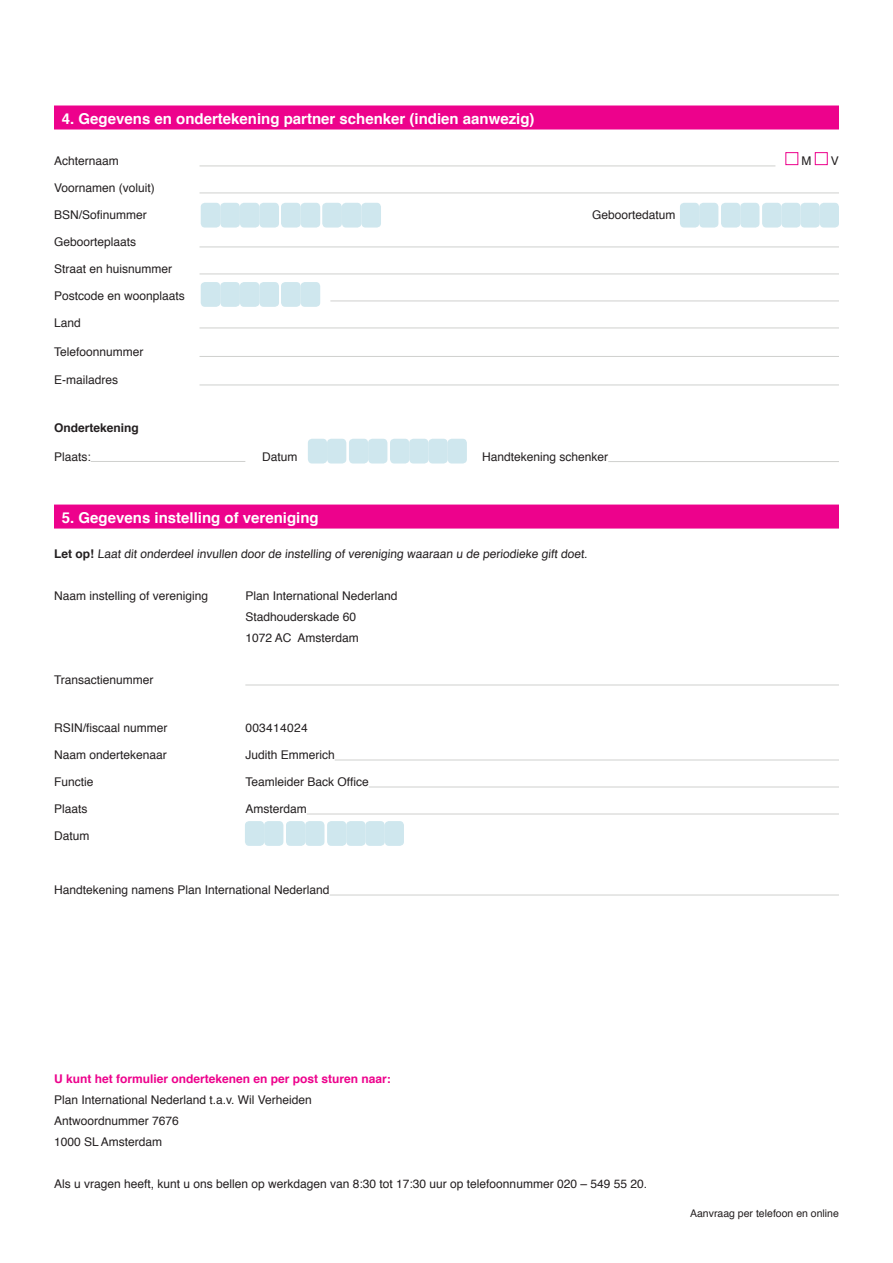
<style>
.page{position:relative;width:893px;height:1263px;background:#fff}
.page>*{position:absolute;margin:0;border:0;box-sizing:border-box;transform-origin:0 0}
.kop_roze_balk{font:700 15px "Helvetica";color:#fff}
.t1{font:12px "Helvetica";color:#231f20}
.vraag{font:700 12px "Helvetica";color:#ed028c}
.vraag-2{font:700 12px "Helvetica";color:#231f20}
.t2{font:12px "Helvetica";letter-spacing:.025em;color:#231f20}
.t3{font:10.5px "Helvetica";color:#231f20}
.s1{font-weight:700}
</style>
<div class="page">
<div style="left:201px;top:203px;width:19px;height:25px;background:#cfe7ee;border-radius:4px"></div>
<div style="left:220px;top:203px;width:20px;height:25px;background:#cfe7ee;border-radius:4px"></div>
<div style="left:240px;top:203px;width:19px;height:25px;background:#cfe7ee;border-radius:4px"></div>
<div style="left:259px;top:203px;width:20px;height:25px;background:#cfe7ee;border-radius:4px"></div>
<div style="left:281px;top:203px;width:20px;height:25px;background:#cfe7ee;border-radius:4px"></div>
<div style="left:301px;top:203px;width:19px;height:25px;background:#cfe7ee;border-radius:4px"></div>
<div style="left:322px;top:203px;width:20px;height:25px;background:#cfe7ee;border-radius:4px"></div>
<div style="left:342px;top:203px;width:19px;height:25px;background:#cfe7ee;border-radius:4px"></div>
<div style="left:361px;top:203px;width:20px;height:25px;background:#cfe7ee;border-radius:4px"></div>
<div style="left:201px;top:282px;width:19px;height:25px;background:#cfe7ee;border-radius:4px"></div>
<div style="left:220px;top:282px;width:20px;height:25px;background:#cfe7ee;border-radius:4px"></div>
<div style="left:240px;top:282px;width:19px;height:25px;background:#cfe7ee;border-radius:4px"></div>
<div style="left:259px;top:282px;width:20px;height:25px;background:#cfe7ee;border-radius:4px"></div>
<div style="left:281px;top:282px;width:20px;height:25px;background:#cfe7ee;border-radius:4px"></div>
<div style="left:301px;top:282px;width:19px;height:25px;background:#cfe7ee;border-radius:4px"></div>
<div style="left:308px;top:439px;width:19px;height:24px;background:#cfe7ee;border-radius:4px"></div>
<div style="left:327px;top:439px;width:19px;height:24px;background:#cfe7ee;border-radius:4px"></div>
<div style="left:349px;top:439px;width:19px;height:24px;background:#cfe7ee;border-radius:4px"></div>
<div style="left:368px;top:439px;width:19px;height:24px;background:#cfe7ee;border-radius:4px"></div>
<div style="left:390px;top:439px;width:19px;height:24px;background:#cfe7ee;border-radius:4px"></div>
<div style="left:409px;top:439px;width:19px;height:24px;background:#cfe7ee;border-radius:4px"></div>
<div style="left:428px;top:439px;width:20px;height:24px;background:#cfe7ee;border-radius:4px"></div>
<div style="left:448px;top:439px;width:19px;height:24px;background:#cfe7ee;border-radius:4px"></div>
<div style="left:680px;top:203px;width:19px;height:25px;background:#cfe7ee;border-radius:4px"></div>
<div style="left:699px;top:203px;width:19px;height:25px;background:#cfe7ee;border-radius:4px"></div>
<div style="left:721px;top:203px;width:19px;height:25px;background:#cfe7ee;border-radius:4px"></div>
<div style="left:740px;top:203px;width:19px;height:25px;background:#cfe7ee;border-radius:4px"></div>
<div style="left:762px;top:203px;width:19px;height:25px;background:#cfe7ee;border-radius:4px"></div>
<div style="left:781px;top:203px;width:20px;height:25px;background:#cfe7ee;border-radius:4px"></div>
<div style="left:800px;top:203px;width:20px;height:25px;background:#cfe7ee;border-radius:4px"></div>
<div style="left:820px;top:203px;width:19px;height:25px;background:#cfe7ee;border-radius:4px"></div>
<div style="left:245px;top:821px;width:19px;height:25px;background:#cfe7ee;border-radius:4px"></div>
<div style="left:264px;top:821px;width:19px;height:25px;background:#cfe7ee;border-radius:4px"></div>
<div style="left:286px;top:821px;width:19px;height:25px;background:#cfe7ee;border-radius:4px"></div>
<div style="left:305px;top:821px;width:19px;height:25px;background:#cfe7ee;border-radius:4px"></div>
<div style="left:327px;top:821px;width:19px;height:25px;background:#cfe7ee;border-radius:4px"></div>
<div style="left:346px;top:821px;width:20px;height:25px;background:#cfe7ee;border-radius:4px"></div>
<div style="left:365px;top:821px;width:20px;height:25px;background:#cfe7ee;border-radius:4px"></div>
<div style="left:385px;top:821px;width:19px;height:25px;background:#cfe7ee;border-radius:4px"></div>
<div style="left:54px;top:105px;width:785px;height:24px;background:#ed028c"></div>
<hr style="left:200px;top:166px;width:575px;height:1px;background:#cfd0ce">
<hr style="left:200px;top:193px;width:639px;height:1px;background:#cfd0ce">
<hr style="left:200px;top:247px;width:639px;height:1px;background:#cfd0ce">
<hr style="left:200px;top:274px;width:639px;height:1px;background:#cfd0ce">
<hr style="left:330px;top:301px;width:509px;height:1px;background:#cfd0ce">
<hr style="left:200px;top:328px;width:639px;height:1px;background:#cfd0ce">
<hr style="left:200px;top:356px;width:639px;height:1px;background:#cfd0ce">
<hr style="left:200px;top:385px;width:639px;height:1px;background:#cfd0ce">
<hr style="left:91px;top:461px;width:154px;height:1px;background:#cfd0ce">
<hr style="left:608px;top:461px;width:231px;height:1px;background:#cfd0ce">
<div style="left:54px;top:504px;width:785px;height:24px;background:#ed028c"></div>
<hr style="left:245px;top:685px;width:594px;height:1px;background:#cfd0ce">
<hr style="left:335px;top:760px;width:504px;height:1px;background:#cfd0ce">
<hr style="left:369px;top:787px;width:470px;height:1px;background:#cfd0ce">
<hr style="left:307px;top:814px;width:532px;height:1px;background:#cfd0ce">
<hr style="left:330px;top:895px;width:509px;height:1px;background:#cfd0ce">
<div style="left:785px;top:152px;width:13px;height:13px;border:1px solid #ed028c"></div>
<div style="left:815px;top:152px;width:13px;height:13px;border:1px solid #ed028c"></div>
<p class="kop_roze_balk" style="left:62px;top:107px;width:474px">4. Gegevens en ondertekening partner schenker (indien aanwezig)</p>
<p class="t1" style="left:54px;top:152px;width:66px">Achternaam</p>
<p class="t1" style="left:801px;top:152px;width:11px">M</p>
<p class="t1" style="left:831px;top:152px;width:10px">V</p>
<p class="t1" style="left:54px;top:179px;width:102px">Voornamen (voluit)</p>
<p class="t1" style="left:54px;top:206px;width:94px">BSN/Sofinummer</p>
<p class="t1" style="left:592px;top:206px;width:85px">Geboortedatum</p>
<p class="t1" style="left:54px;top:233px;width:84px">Geboorteplaats</p>
<p class="t1" style="left:54px;top:260px;width:120px">Straat en huisnummer</p>
<p class="t1" style="left:54px;top:287px;width:132px">Postcode en woonplaats</p>
<p class="t1" style="left:54px;top:314px;width:28px">Land</p>
<p class="t1" style="left:54px;top:342px;width:91px">Telefoonnummer</p>
<p class="t1" style="left:54px;top:371px;width:66px">E-mailadres</p>
<p class="vraag-2" style="left:54px;top:418px;width:86px">Ondertekening</p>
<p class="t1" style="left:54px;top:447px;width:38px">Plaats:</p>
<p class="t1" style="left:262px;top:447px;width:37px">Datum</p>
<p class="t1" style="left:482px;top:447px;width:128px">Handtekening schenker</p>
<p class="kop_roze_balk" style="left:62px;top:506px;width:258px">5. Gegevens instelling of vereniging</p>
<p class="t1" style="left:54px;top:545px;width:537px"><span class="s1">Let o p !</span> Laat dit onderdeel invullen door de instelling of vereniging waaraan u de periodieke gift doet.</p>
<p class="t1" style="left:54px;top:587px;width:156px">Naam instelling of vereniging</p>
<p class="t1" style="left:245px;top:587px;width:154px">Plan International Nederland</p>
<p class="t1" style="left:245px;top:608px;width:112px">Stadhouderskade 60</p>
<p class="t1" style="left:245px;top:629px;width:115px">1072 AC Amsterdam</p>
<p class="t1" style="left:54px;top:671px;width:101px">Transactienummer</p>
<p class="t1" style="left:54px;top:719px;width:115px">RSIN/fiscaal nummer</p>
<p class="t2" style="left:245px;top:719px;width:64px">003414024</p>
<p class="t1" style="left:54px;top:746px;width:114px">Naam ondertekenaar</p>
<p class="t1" style="left:245px;top:746px;width:91px">Judith Emmerich</p>
<p class="t1" style="left:54px;top:773px;width:41px">Functie</p>
<p class="t1" style="left:245px;top:773px;width:125px">Teamleider Back Office</p>
<p class="t1" style="left:54px;top:800px;width:35px">Plaats</p>
<p class="t1" style="left:245px;top:800px;width:63px">Amsterdam</p>
<p class="t1" style="left:54px;top:827px;width:37px">Datum</p>
<p class="t1" style="left:54px;top:881px;width:277px">Handtekening namens Plan International Nederland</p>
<p class="vraag" style="left:54px;top:1069px;width:338px">U kunt het formulier ondertekenen en per post sturen naar:</p>
<p class="t1" style="left:54px;top:1091px;width:259px">Plan International Nederland t.a.v. Wil Verheiden</p>
<p class="t1" style="left:54px;top:1112px;width:126px">Antwoordnummer 7676</p>
<p class="t1" style="left:54px;top:1133px;width:110px">1000 SL Amsterdam</p>
<p class="t1" style="left:54px;top:1175px;width:595px">Als u vragen heeft, kunt u ons bellen op werkdagen van 8:30 tot 17:30 uur op telefoonnummer 020 – 549 55 20.</p>
<p class="t3" style="left:690px;top:1205px;width:150px">Aanvraag per telefoon en online</p>
</div>
